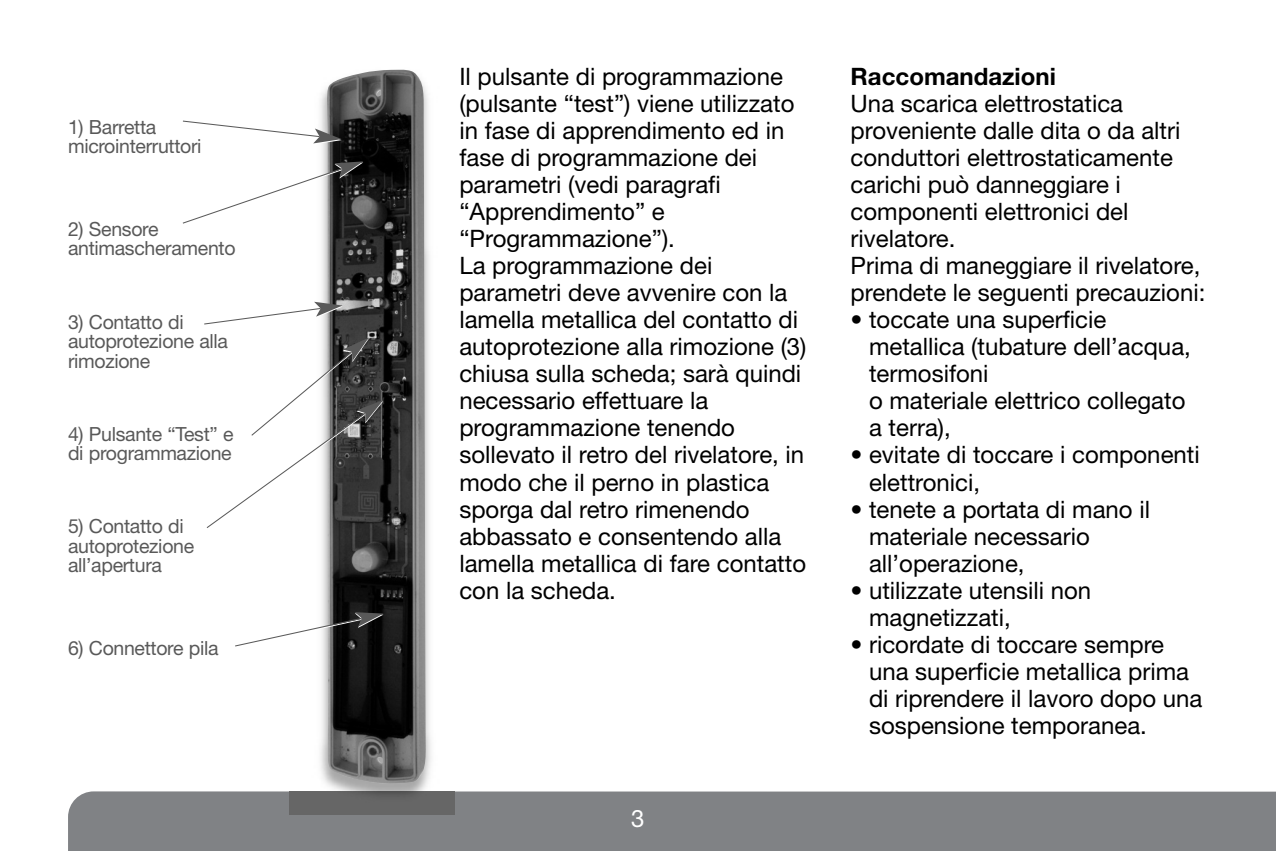
<style>
.page{position:relative;width:1276px;height:851px;background:#fff}
.page>*{position:absolute;margin:0;border:0;box-sizing:border-box;transform-origin:0 0}
.t1{font:24px/27px "Helvetica Neue LT";color:#000}
.t2{font:700 24px "Helvetica Neue LT";color:#000}
.t3{font:24px "Helvetica Neue LT";color:#fff}
.t4{font:19.5px/19.5px "Helvetica Neue LT";letter-spacing:-.015em;color:#595959}
</style>
<div class="page">
<div style="left:68px;top:791px;width:1208px;height:59px;background:#808285"></div>
<img style="left:289px;top:89px;width:165px;height:725px">
<img style="left:326px;top:69px;width:100px;height:715px">
<svg style="left:183px;top:120px;width:159px;height:24px"></svg>
<svg style="left:182px;top:161px;width:181px;height:64px"></svg>
<svg style="left:204px;top:302px;width:139px;height:24px"></svg>
<svg style="left:206px;top:337px;width:177px;height:193px"></svg>
<svg style="left:235px;top:612px;width:148px;height:36px"></svg>
<p class="t4" style="left:68px;top:119px;width:135px">1) Barretta microinterruttori</p>
<p class="t4" style="left:68px;top:221px;width:169px">2) Sensore antimascheramento</p>
<p class="t4" style="left:68px;top:314px;width:162px">3) Contatto di autoprotezione alla rimozione</p>
<p class="t4" style="left:68px;top:426px;width:167px">4) Pulsante “Test” e di programmazione</p>
<p class="t4" style="left:68px;top:518px;width:128px">5) Contatto di autoprotezione all’apertura</p>
<p class="t4" style="left:68px;top:640px;width:152px">6) Connettore pila</p>
<p class="t1" style="left:459px;top:65px;width:349px">Il pulsante di programmazione (pulsante “test”) viene utilizzato in fase di apprendimento ed in fase di programmazione dei parametri (vedi paragrafi “Apprendimento” e “Programmazione”).<br>La programmazione dei parametri deve avvenire con la lamella metallica del contatto di autoprotezione alla rimozione (3) chiusa sulla scheda; sarà quindi necessario effettuare la programmazione tenendo sollevato il retro del rivelatore, in modo che il perno in plastica sporga dal retro rimenendo abbassato e consentendo alla lamella metallica di fare contatto con la scheda.</p>
<p class="t3" style="left:631px;top:810px;width:15px">3</p>
<p class="t2" style="left:850px;top:68px;width:207px">Raccomandazioni</p>
<p class="t1" style="left:850px;top:92px;width:356px">Una scarica elettrostatica proveniente dalle dita o da altri conduttori elettrostaticamente carichi può danneggiare i componenti elettronici del rivelatore.<br>Prima di maneggiare il rivelatore, prendete le seguenti precauzioni:</p>
<p class="t1" style="left:869px;top:308px;width:323px;text-indent:-18px">• toccate una superficie metallica (tubature dell’acqua, termosifoni<br>o materiale elettrico collegato a terra),</p>
<p class="t1" style="left:869px;top:443px;width:332px;text-indent:-18px">• evitate di toccare i componenti elettronici,</p>
<p class="t1" style="left:869px;top:497px;width:282px;text-indent:-18px">• tenete a portata di mano il materiale necessario all’operazione,</p>
<p class="t1" style="left:869px;top:578px;width:224px;text-indent:-18px">• utilizzate utensili non magnetizzati,</p>
<p class="t1" style="left:869px;top:632px;width:335px;text-indent:-18px">• ricordate di toccare sempre una superficie metallica prima di riprendere il lavoro dopo una sospensione temporanea.</p>
</div>
